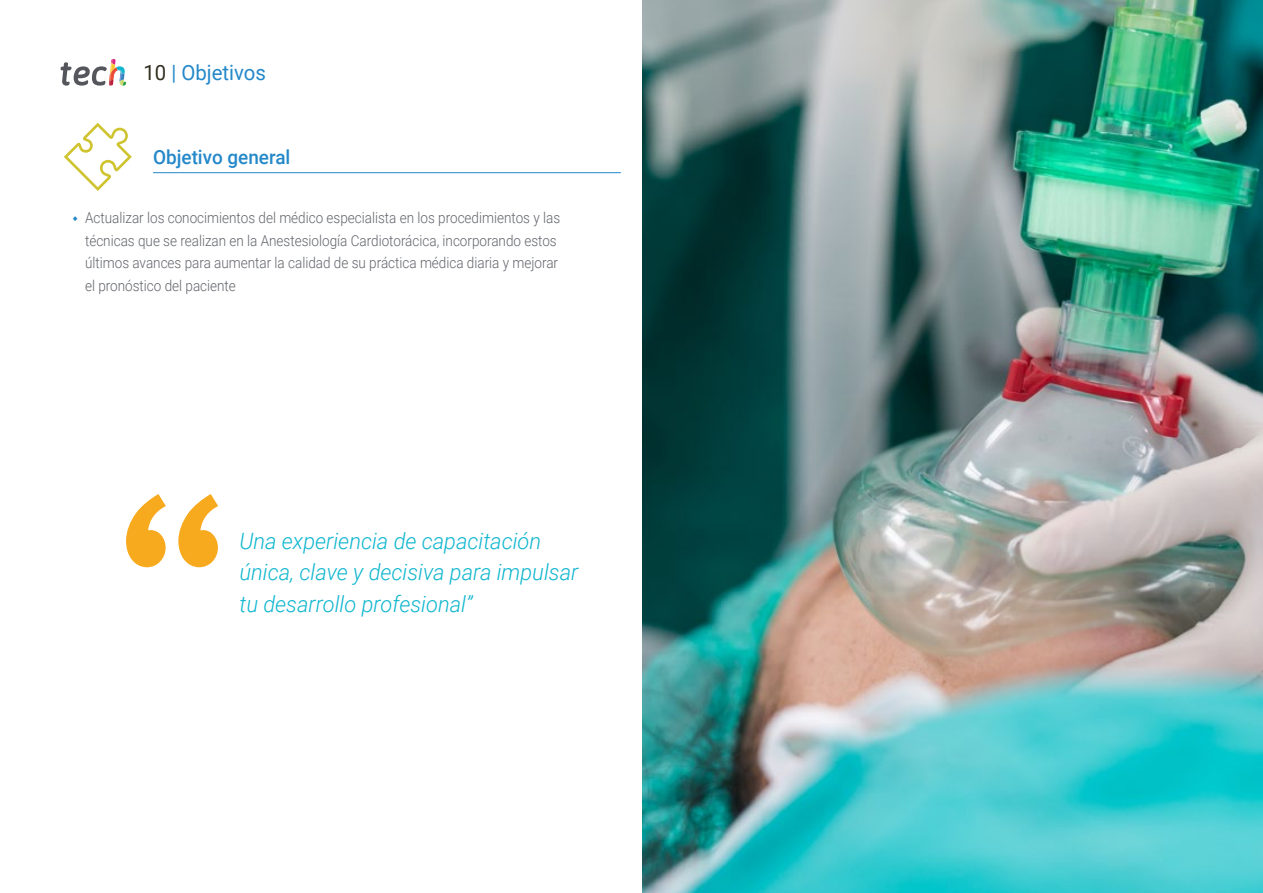
<style>
.page{position:relative;width:1263px;height:893px;background:#fff}
.page>*{position:absolute;margin:0;border:0;box-sizing:border-box;transform-origin:0 0}
.t1{font:italic 300 22.5px/31.5px "Roboto";color:#0fb6cf}
.t2{font:21px "Roboto";color:#2488c9}
.t3{font:500 19.5px "Roboto";color:#2488c9}
.t4{font:300 15px/22.5px "Roboto";color:#61646a;scale:.9 1}
.s1{color:#312e20}
</style>
<div class="page">
<img style="left:642px;top:0;width:621px;height:893px">
<hr style="left:153px;top:172px;width:468px;height:1px;background:#2488c9">
<svg style="left:64px;top:123px;width:68px;height:68px"></svg>
<svg style="left:126px;top:494px;width:92px;height:73px"></svg>
<svg style="left:61px;top:59px;width:65px;height:27px"></svg>
<h2 class="t2" style="left:144px;top:57px;width:124px"><span class="s1">10</span> | Objetivos</h2>
<h3 class="t3" style="left:153px;top:144px;width:139px">Objetivo general</h3>
<p class="t4" style="left:85px;top:206px;width:529px">Actualizar los conocimientos del médico especialista en los procedimientos y las técnicas que se realizan en la Anestesiología Cardiotorácica, incorporando estos últimos avances para aumentar la calidad de su práctica médica diaria y mejorar el pronóstico del paciente</p>
<h1 class="t1" style="left:239px;top:524px;width:340px">Una experiencia de capacitación única, clave y decisiva para impulsar tu desarrollo profesional”</h1>
</div>
